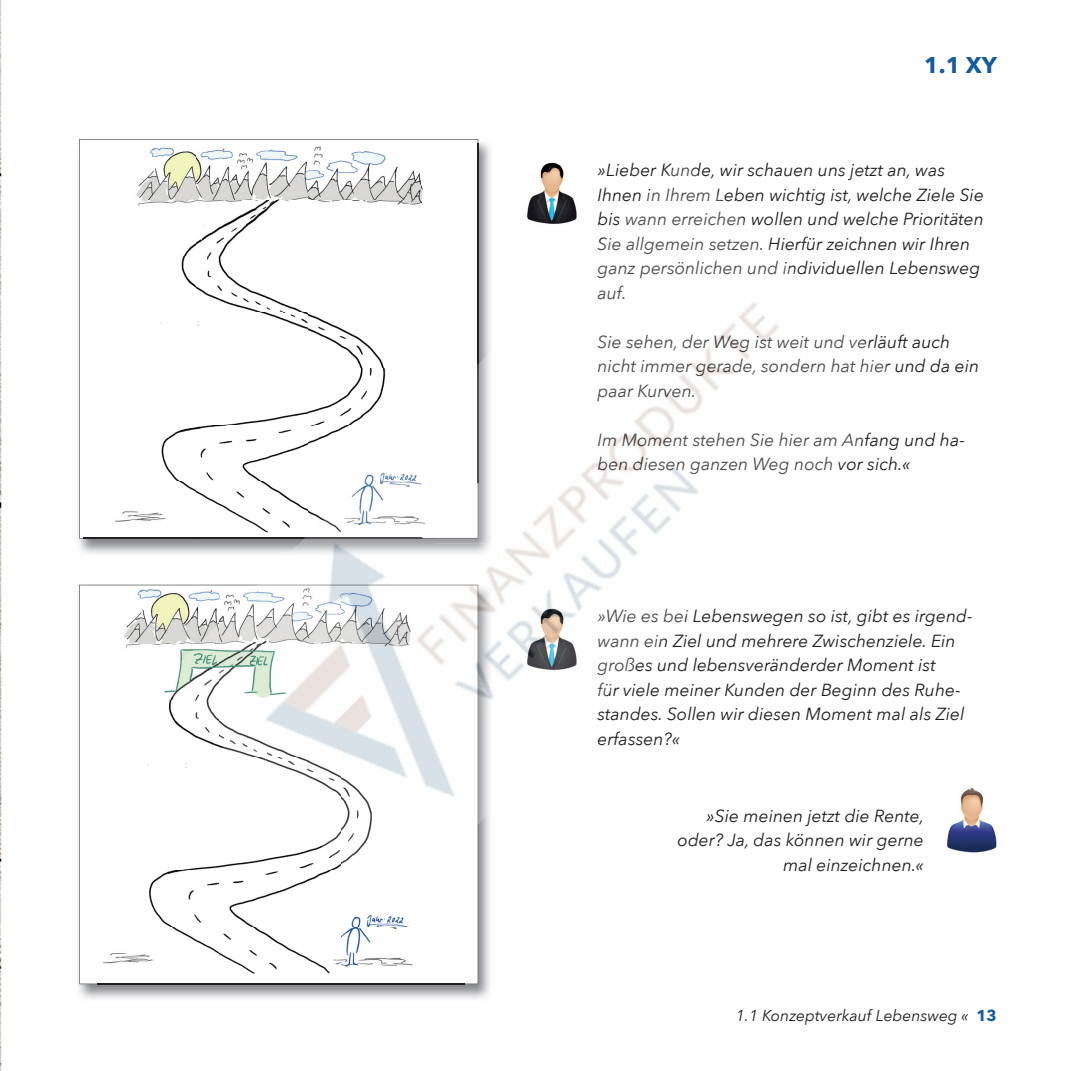
<style>
.page{position:relative;width:1071px;height:1071px;background:#fff}
.page>*{position:absolute;margin:0;border:0;box-sizing:border-box;transform-origin:0 0}
.t1{font:700 22.75px "Avenir Next";color:#145c9e}
.t2{font:italic 17.5px/24.5px "Avenir Next";color:#231f20}
.t3{font:italic 15.75px "Avenir Next";color:#231f20}
.s1{font-weight:700;font-style:normal;color:#145c9e}
</style>
<div class="page">
<img style="left:0;top:0;width:1px;height:1071px">
<svg style="left:79px;top:139px;width:399px;height:399px"></svg>
<img style="left:78px;top:584px;width:412px;height:415px">
<svg style="left:79px;top:585px;width:399px;height:399px"></svg>
<img style="left:946px;top:787px;width:51px;height:66px">
<img style="left:97px;top:588px;width:367px;height:397px">
<img style="left:479px;top:144px;width:12px;height:17px">
<img style="left:84px;top:539px;width:77px;height:4px">
<img style="left:84px;top:144px;width:337px;height:338px">
<img style="left:421px;top:144px;width:57px;height:17px">
<img style="left:84px;top:482px;width:77px;height:56px">
<img style="left:478px;top:144px;width:1px;height:17px">
<img style="left:84px;top:538px;width:77px;height:1px">
<img style="left:161px;top:161px;width:618px;height:749px">
<h1 class="t1" style="left:924px;top:46px;width:74px">1.1 XY</h1>
<p class="t2" style="left:598px;top:157px;width:388px">»Lieber Kunde, wir schauen uns jetzt an, was Ihnen in Ihrem Leben wichtig ist, welche Ziele Sie bis wann erreichen wollen und welche Prioritäten Sie allgemein setzen. Hierfür zeichnen wir Ihren ganz persönlichen und individuellen Lebensweg auf.</p>
<p class="t2" style="left:598px;top:329px;width:383px">Sie sehen, der Weg ist weit und verläuft auch nicht immer gerade, sondern hat hier und da ein paar Kurven.</p>
<p class="t2" style="left:598px;top:427px;width:369px">Im Moment stehen Sie hier am Anfang und ha&shy;ben diesen ganzen Weg noch vor sich.«</p>
<p class="t2" style="left:598px;top:603px;width:377px">»Wie es bei Lebenswegen so ist, gibt es irgend&shy;wann ein Ziel und mehrere Zwischenziele. Ein großes und lebensveränderder Moment ist<br>für viele meiner Kunden der Beginn des Ruhe&shy;standes. Sollen wir diesen Moment mal als Ziel erfassen?«</p>
<p class="t2" style="left:678px;top:803px;width:248px;text-align:right">»Sie meinen jetzt die Rente, oder? Ja, das können wir gerne mal einzeichnen.«</p>
<p class="t3" style="left:736px;top:1002px;width:262px">1.1 Konzeptverkauf Lebensweg « <span class="s1">13</span></p>
</div>
